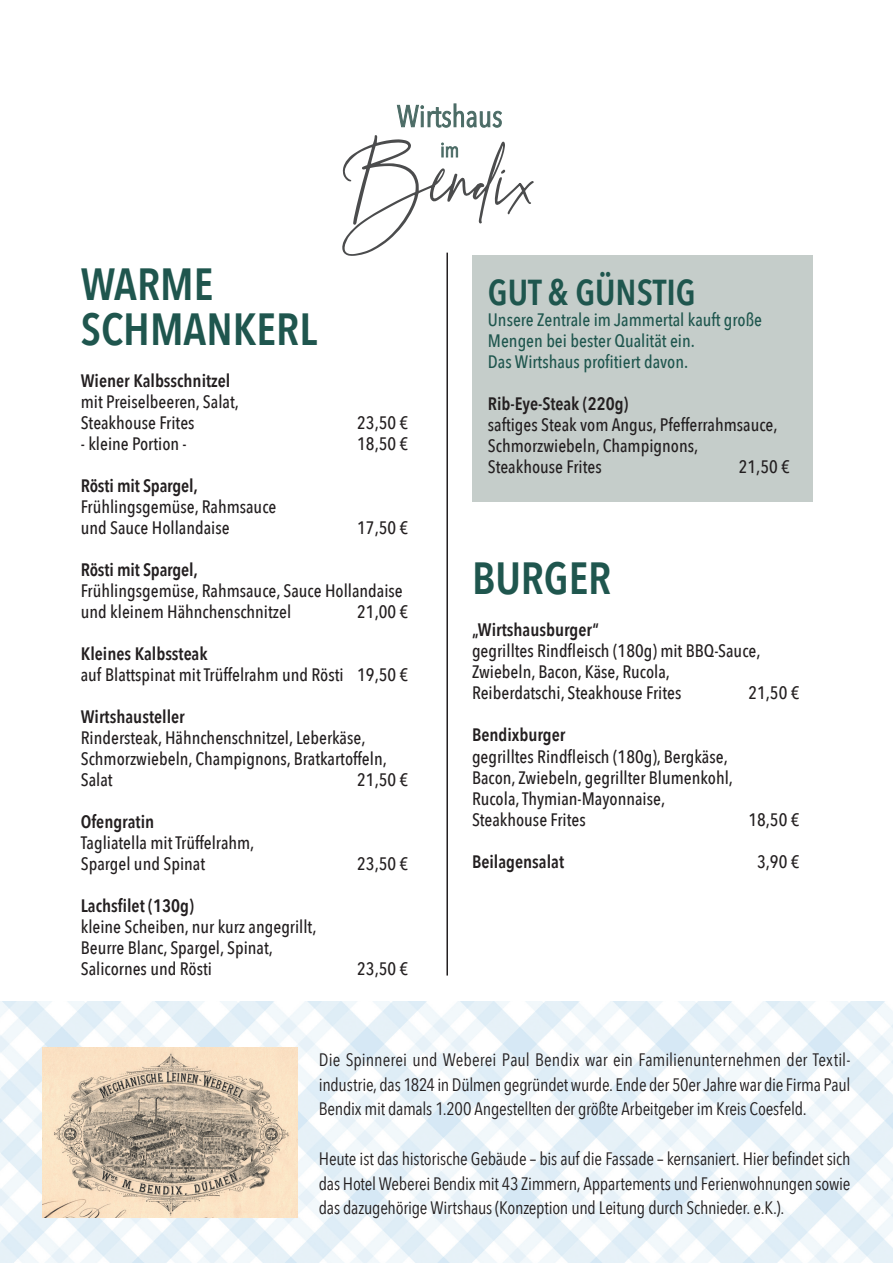
<style>
.page{position:relative;width:893px;height:1263px;background:#fff}
.page>*{position:absolute;margin:0;border:0;box-sizing:border-box;transform-origin:0 0}
.t1{font:600 45px "Avenir Next Condensed";color:#1f564e}
.t2{font:600 36px "Avenir Next Condensed";color:#1f564e}
.t3{font:500 18px/21px "Avenir Next Condensed";color:#231f20}
.t4{font:18px/24.8px "Avenir Next Condensed";letter-spacing:-.015em;color:#231f20;text-align:justify}
.t5{font:600 18px "Avenir Next Condensed";color:#231f20}
.t6{font:500 18px "Avenir Next Condensed";color:#1f564e}
</style>
<div class="page">
<img style="left:0;top:1001px;width:893px;height:262px">
<hr style="left:446px;top:253px;width:2px;height:722px;background:#231f20">
<svg style="left:397px;top:104px;width:105px;height:23px"></svg>
<svg style="left:342px;top:135px;width:192px;height:121px"></svg>
<img style="left:43px;top:1048px;width:255px;height:170px">
<div style="left:472px;top:255px;width:340px;height:247px;background:#c5cdca"></div>
<p class="t1" style="left:81px;top:245px;width:134px">WARME</p>
<p class="t1" style="left:81px;top:290px;width:238px">SCHMANKERL</p>
<p class="t5" style="left:81px;top:365px;width:151px">Wiener Kalbsschnitzel</p>
<p class="t3" style="left:81px;top:391px;width:160px">mit Preiselbeeren, Salat,</p>
<p class="t3" style="left:81px;top:412px;width:115px">Steakhouse Frites</p>
<p class="t3" style="left:357px;top:412px;width:52px">23,50 €</p>
<p class="t3" style="left:81px;top:433px;width:108px">- kleine Portion -</p>
<p class="t3" style="left:357px;top:433px;width:52px">18,50 €</p>
<p class="t5" style="left:81px;top:470px;width:119px">Rösti mit Spargel,</p>
<p class="t3" style="left:81px;top:496px;width:197px">Frühlingsgemüse, Rahmsauce</p>
<p class="t3" style="left:81px;top:517px;width:150px">und Sauce Hollandaise</p>
<p class="t3" style="left:357px;top:517px;width:52px">17,50 €</p>
<p class="t5" style="left:81px;top:554px;width:119px">Rösti mit Spargel,</p>
<p class="t3" style="left:81px;top:580px;width:323px">Frühlingsgemüse, Rahmsauce, Sauce Hollandaise und kleinem Hähnchenschnitzel</p>
<p class="t3" style="left:357px;top:601px;width:52px">21,00 €</p>
<p class="t5" style="left:81px;top:638px;width:128px">Kleines Kalbssteak</p>
<p class="t3" style="left:81px;top:664px;width:329px">auf Blattspinat mit Trüffelrahm und Rösti 19,50 €</p>
<p class="t5" style="left:81px;top:701px;width:106px">Wirtshausteller</p>
<p class="t3" style="left:81px;top:727px;width:308px">Rindersteak, Hähnchenschnitzel, Leberkäse,<br>Schmorzwiebeln, Champignons, Bratkartoffeln,<br>Salat</p>
<p class="t3" style="left:357px;top:769px;width:52px">21,50 €</p>
<p class="t5" style="left:81px;top:806px;width:75px">Ofengratin</p>
<p class="t3" style="left:81px;top:832px;width:175px">Tagliatella mit Trüffelrahm,</p>
<p class="t3" style="left:81px;top:853px;width:126px">Spargel und Spinat</p>
<p class="t3" style="left:357px;top:853px;width:52px">23,50 €</p>
<p class="t5" style="left:81px;top:890px;width:115px">Lachsfilet (130g)</p>
<p class="t3" style="left:81px;top:916px;width:237px">kleine Scheiben, nur kurz angegrillt,</p>
<p class="t3" style="left:81px;top:937px;width:194px">Beurre Blanc, Spargel, Spinat,</p>
<p class="t3" style="left:81px;top:958px;width:133px">Salicornes und Rösti</p>
<p class="t3" style="left:357px;top:958px;width:52px">23,50 €</p>
<p class="t2" style="left:488px;top:261px;width:209px">GUT &amp; GÜNSTIG</p>
<p class="t6" style="left:488px;top:309px;width:276px">Unsere Zentrale im Jammertal kauft große</p>
<p class="t6" style="left:488px;top:330px;width:208px">Mengen bei bester Qualität ein.</p>
<p class="t6" style="left:488px;top:351px;width:202px">Das Wirtshaus profitiert davon.</p>
<p class="t5" style="left:488px;top:388px;width:142px">Rib-Eye-Steak (220g)</p>
<p class="t3" style="left:488px;top:414px;width:291px">saftiges Steak vom Angus, Pfefferrahmsauce,<br>Schmorzwiebeln, Champignons,</p>
<p class="t3" style="left:488px;top:456px;width:115px">Steakhouse Frites</p>
<p class="t3" style="left:739px;top:456px;width:52px">21,50 €</p>
<p class="t1" style="left:472px;top:540px;width:141px">BURGER</p>
<p class="t5" style="left:472px;top:615px;width:128px">„Wirtshausburger“</p>
<p class="t3" style="left:472px;top:641px;width:290px">gegrilltes Rindfleisch (180g) mit BBQ-Sauce,</p>
<p class="t3" style="left:472px;top:662px;width:199px">Zwiebeln, Bacon, Käse, Rucola,</p>
<p class="t3" style="left:472px;top:683px;width:211px">Reiberdatschi, Steakhouse Frites</p>
<p class="t3" style="left:748px;top:683px;width:52px">21,50 €</p>
<p class="t5" style="left:472px;top:720px;width:95px">Bendixburger</p>
<p class="t3" style="left:472px;top:746px;width:257px">gegrilltes Rindfleisch (180g), Bergkäse,</p>
<p class="t3" style="left:472px;top:767px;width:263px">Bacon, Zwiebeln, gegrillter Blumenkohl,</p>
<p class="t3" style="left:472px;top:788px;width:195px">Rucola, Thymian-Mayonnaise,</p>
<p class="t3" style="left:472px;top:809px;width:115px">Steakhouse Frites</p>
<p class="t3" style="left:748px;top:809px;width:52px">18,50 €</p>
<p class="t5" style="left:472px;top:846px;width:94px">Beilagensalat</p>
<p class="t3" style="left:757px;top:851px;width:44px">3,90 €</p>
<p class="t4" style="left:319px;top:1046px;width:533px">Die Spinnerei und Weberei Paul Bendix war ein Familienunternehmen der Textil&shy;industrie, das 1824 in Dülmen gegründet wurde. Ende der 50er Jahre war die Firma Paul Bendix mit damals 1.200 Angestellten der größte Arbeitgeber im Kreis Coesfeld.</p>
<p class="t4" style="left:319px;top:1145px;width:533px">Heute ist das historische Gebäude – bis auf die Fassade – kernsaniert. Hier befindet sich das Hotel Weberei Bendix mit 43 Zimmern, Appartements und Ferienwohnungen sowie das dazugehörige Wirtshaus (Konzeption und Leitung durch Schnieder. e.K.).</p>
</div>
